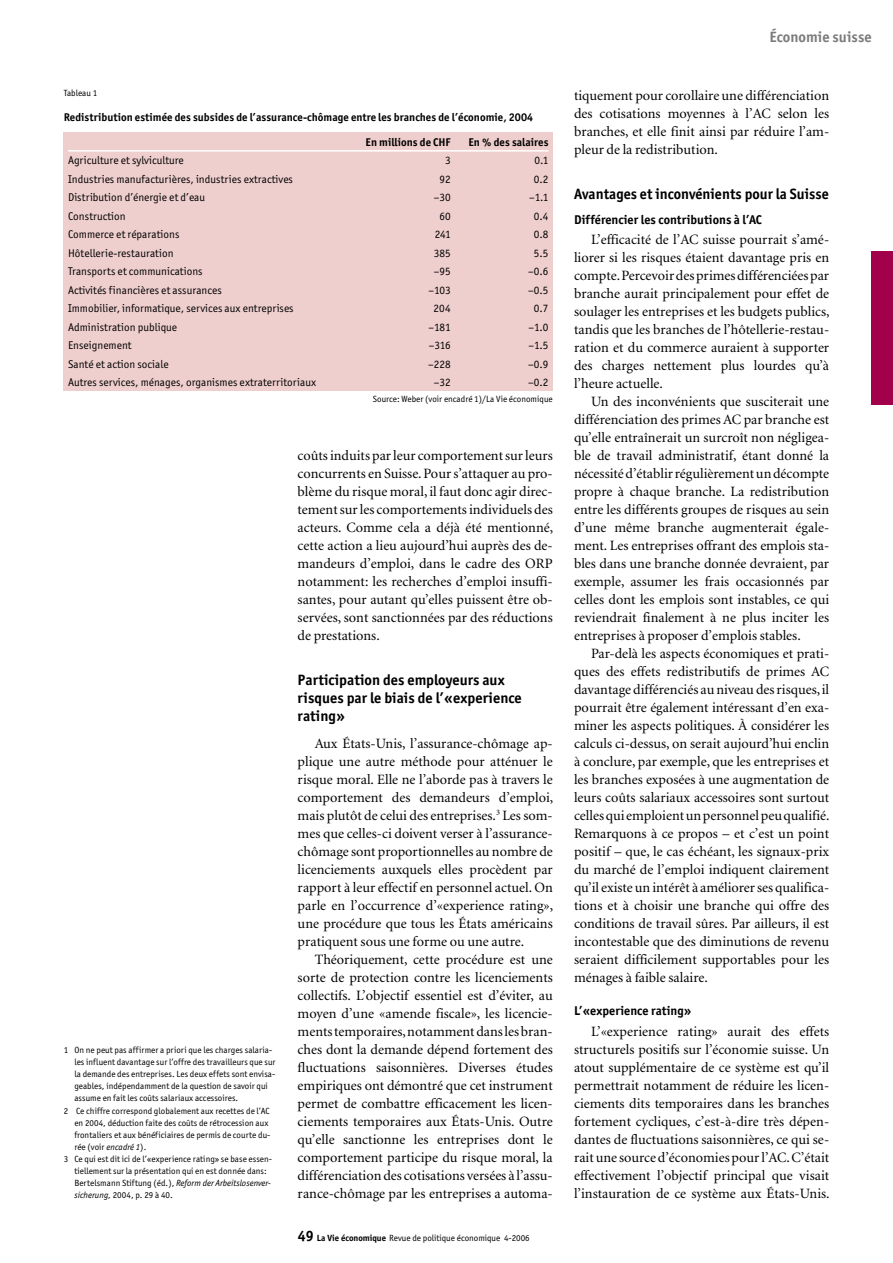
<style>
.page{position:relative;width:893px;height:1263px;background:#fff}
.page>*{position:absolute;margin:0;border:0;box-sizing:border-box;transform-origin:0 0}
._04_Zwischentitel_1{font:700 15px/18px "Officina San ITC";letter-spacing:.005em;color:#000}
.t1{font:700 15px "Officina San ITC";letter-spacing:.005em;color:#7c7c7c}
._03_Grundschrift{font:14.25px/18px "Minion";color:#000;text-align:justify}
._05_Zwischentitel_2{font:700 12.75px "Officina San ITC";letter-spacing:.005em;color:#000}
._07_Legende{font:11.25px "Officina San ITC";letter-spacing:.005em;color:#000}
._07a_Legende_Bold{font:700 11.25px "Officina San ITC";letter-spacing:.005em;color:#000}
._09_Fussnote{font:9px/12px "Officina San ITC";letter-spacing:.005em;color:#000}
._08_Abbildungen{font:9px "Officina San ITC";color:#000}
.s1{font-style:italic}
.s2{font-weight:700;font-size:15px}
.s3{font-weight:700}
</style>
<div class="page">
<div style="left:872px;top:252px;width:21px;height:153px;background:#a3004b"></div>
<div style="left:64px;top:132px;width:489px;height:259px;background:#efcfce"></div>
<hr style="left:68px;top:150px;width:481px;height:2px;background:#fff">
<p class="_08_Abbildungen" style="left:64px;top:88px;width:35px">Tableau 1</p>
<p class="_07a_Legende_Bold" style="left:64px;top:110px;width:471px">Redistribution estimée des subsides de l’assurance-chômage entre les branches de l’économie, 2004</p>
<p class="_07a_Legende_Bold" style="left:365px;top:135px;width:87px">En millions de CHF</p>
<p class="_07a_Legende_Bold" style="left:468px;top:135px;width:81px">En % des salaires</p>
<p class="_07_Legende" style="left:68px;top:154px;width:117px">Agriculture et sylviculture</p>
<p class="_07_Legende" style="left:445px;top:154px;width:7px">3</p>
<p class="_07_Legende" style="left:534px;top:154px;width:16px">0.1</p>
<p class="_07_Legende" style="left:68px;top:173px;width:226px">Industries manufacturières, industries extractives</p>
<p class="_07_Legende" style="left:439px;top:173px;width:13px">92</p>
<p class="_07_Legende" style="left:534px;top:173px;width:16px">0.2</p>
<p class="_07_Legende" style="left:68px;top:191px;width:139px">Distribution d’énergie et d’eau</p>
<p class="_07_Legende" style="left:434px;top:191px;width:18px">–30</p>
<p class="_07_Legende" style="left:529px;top:191px;width:21px">–1.1</p>
<p class="_07_Legende" style="left:68px;top:210px;width:59px">Construction</p>
<p class="_07_Legende" style="left:439px;top:210px;width:13px">60</p>
<p class="_07_Legende" style="left:534px;top:210px;width:16px">0.4</p>
<p class="_07_Legende" style="left:68px;top:228px;width:113px">Commerce et réparations</p>
<p class="_07_Legende" style="left:435px;top:228px;width:17px">241</p>
<p class="_07_Legende" style="left:534px;top:228px;width:16px">0.8</p>
<p class="_07_Legende" style="left:68px;top:247px;width:107px">Hôtellerie-restauration</p>
<p class="_07_Legende" style="left:434px;top:247px;width:18px">385</p>
<p class="_07_Legende" style="left:534px;top:247px;width:16px">5.5</p>
<p class="_07_Legende" style="left:68px;top:265px;width:136px">Transports et communications</p>
<p class="_07_Legende" style="left:434px;top:265px;width:18px">–95</p>
<p class="_07_Legende" style="left:528px;top:265px;width:22px">–0.6</p>
<p class="_07_Legende" style="left:68px;top:284px;width:155px">Activités financières et assurances</p>
<p class="_07_Legende" style="left:428px;top:284px;width:24px">–103</p>
<p class="_07_Legende" style="left:528px;top:284px;width:22px">–0.5</p>
<p class="_07_Legende" style="left:68px;top:302px;width:227px">Immobilier, informatique, services aux entreprises</p>
<p class="_07_Legende" style="left:434px;top:302px;width:19px">204</p>
<p class="_07_Legende" style="left:534px;top:302px;width:16px">0.7</p>
<p class="_07_Legende" style="left:68px;top:321px;width:111px">Administration publique</p>
<p class="_07_Legende" style="left:428px;top:321px;width:24px">–181</p>
<p class="_07_Legende" style="left:528px;top:321px;width:22px">–1.0</p>
<p class="_07_Legende" style="left:68px;top:339px;width:65px">Enseignement</p>
<p class="_07_Legende" style="left:429px;top:339px;width:23px">–316</p>
<p class="_07_Legende" style="left:528px;top:339px;width:22px">–1.5</p>
<p class="_07_Legende" style="left:68px;top:358px;width:102px">Santé et action sociale</p>
<p class="_07_Legende" style="left:428px;top:358px;width:24px">–228</p>
<p class="_07_Legende" style="left:528px;top:358px;width:22px">–0.9</p>
<p class="_07_Legende" style="left:68px;top:376px;width:250px">Autres services, ménages, organismes extraterritoriaux</p>
<p class="_07_Legende" style="left:434px;top:376px;width:18px">–32</p>
<p class="_07_Legende" style="left:528px;top:376px;width:22px">–0.2</p>
<p class="_09_Fussnote" style="left:74px;top:1044px;width:203px;text-indent:-11px">1 On ne peut pas affirmer a priori que les charges salaria&shy;les influent davantage sur l’offre des travailleurs que sur la demande des entreprises. Les deux effets sont envisa&shy;geables, indépendamment de la question de savoir qui assume en fait les coûts salariaux accessoires.</p>
<p class="_09_Fussnote" style="left:74px;top:1104px;width:198px;text-indent:-11px">2 Ce chiffre correspond globalement aux recettes de l’AC en 2004, déduction faite des coûts de rétrocession aux frontaliers et aux bénéficiaires de permis de courte du&shy;rée (voir <span class="s1">encadré 1</span>).</p>
<p class="_09_Fussnote" style="left:74px;top:1152px;width:199px;text-indent:-11px">3 Ce qui est dit ici de l’«experience rating» se base essen&shy;tiellement sur la présentation qui en est donnée dans:<br>Bertelsmann Stiftung (éd.), <span class="s1">Reform der Arbeitslosenver&shy;sicherung,</span> 2004, p. 29 à 40.</p>
<p class="_09_Fussnote" style="left:373px;top:393px;width:181px">Source: Weber (voir encadré 1)/La Vie économique</p>
<p class="_03_Grundschrift" style="left:298px;top:446px;width:257px">coûts induits par leur comportement sur leurs concurrents en Suisse. Pour s’attaquer au pro&shy;blème du risque moral, il faut donc agir direc&shy;tement sur les comportements individuels des acteurs. Comme cela a déjà été mentionné, cette action a lieu aujourd’hui auprès des de&shy;mandeurs d’emploi, dans le cadre des ORP notamment: les recherches d’emploi insuffi&shy;santes, pour autant qu’elles puissent être ob&shy;servées, sont sanctionnées par des réductions de prestations.</p>
<p class="_04_Zwischentitel_1" style="left:298px;top:670px;width:226px">Participation des employeurs aux risques par le biais de l’«experience rating»</p>
<p class="_03_Grundschrift" style="left:298px;top:734px;width:257px;text-indent:17px">Aux États-Unis, l’assurance-chômage ap&shy;plique une autre méthode pour atténuer le risque moral. Elle ne l’aborde pas à travers le comportement des demandeurs d’emploi, mais plutôt de celui des entreprises.<sup>3</sup> Les som&shy;mes que celles-ci doivent verser à l’assurance&shy;chômage sont proportionnelles au nombre de licenciements auxquels elles procèdent par rapport à leur effectif en personnel actuel. On parle en l’occurrence d’«experience rating», une procédure que tous les États américains pratiquent sous une forme ou une autre.</p>
<p class="_03_Grundschrift" style="left:298px;top:950px;width:257px;text-indent:17px">Théoriquement, cette procédure est une sorte de protection contre les licenciements collectifs. L’objectif essentiel est d’éviter, au moyen d’une «amende fiscale», les licencie&shy;ments temporaires, notamment dans les bran&shy;ches dont la demande dépend fortement des fluctuations saisonnières. Diverses études empiriques ont démontré que cet instrument permet de combattre efficacement les licen&shy;ciements temporaires aux États-Unis. Outre qu’elle sanctionne les entreprises dont le comportement participe du risque moral, la différenciation des cotisations versées à l’assu&shy;rance-chômage par les entreprises a automa-</p>
<p class="_09_Fussnote" style="left:298px;top:1232px;width:234px"><span class="s2">49</span> <span class="s3">La Vie économique</span> Revue de politique économique 4-2006</p>
<p class="t1" style="left:769px;top:27px;width:104px">Économie suisse</p>
<p class="_03_Grundschrift" style="left:574px;top:86px;width:257px">tiquement pour corollaire une différenciation des cotisations moyennes à l’AC selon les branches, et elle finit ainsi par réduire l’am&shy;pleur de la redistribution.</p>
<p class="_04_Zwischentitel_1" style="left:574px;top:184px;width:256px">Avantages et inconvénients pour la Suisse</p>
<p class="_05_Zwischentitel_2" style="left:574px;top:212px;width:189px">Différencier les contributions à l’AC</p>
<p class="_03_Grundschrift" style="left:574px;top:230px;width:257px;text-indent:17px">L’efficacité de l’AC suisse pourrait s’amé&shy;liorer si les risques étaient davantage pris en compte. Percevoir des primes différenciées par branche aurait principalement pour effet de soulager les entreprises et les budgets publics, tandis que les branches de l’hôtellerie-restau&shy;ration et du commerce auraient à supporter des charges nettement plus lourdes qu’à l’heure actuelle.</p>
<p class="_03_Grundschrift" style="left:574px;top:392px;width:257px;text-indent:17px">Un des inconvénients que susciterait une différenciation des primes AC par branche est qu’elle entraînerait un surcroît non négligea&shy;ble de travail administratif, étant donné la nécessité d’établir régulièrement un décompte propre à chaque branche. La redistribution entre les différents groupes de risques au sein d’une même branche augmenterait égale&shy;ment. Les entreprises offrant des emplois sta&shy;bles dans une branche donnée devraient, par exemple, assumer les frais occasionnés par celles dont les emplois sont instables, ce qui reviendrait finalement à ne plus inciter les entreprises à proposer d’emplois stables.</p>
<p class="_03_Grundschrift" style="left:574px;top:644px;width:257px;text-indent:17px">Par-delà les aspects économiques et prati&shy;ques des effets redistributifs de primes AC davantage différenciés au niveau des risques, il pourrait être également intéressant d’en exa&shy;miner les aspects politiques. À considérer les calculs ci-dessus, on serait aujourd’hui enclin à conclure, par exemple, que les entreprises et les branches exposées à une augmentation de leurs coûts salariaux accessoires sont surtout celles qui emploient un personnel peu qualifié.<br>Remarquons à ce propos – et c’est un point positif – que, le cas échéant, les signaux-prix du marché de l’emploi indiquent clairement qu’il existe un intérêt à améliorer ses qualifica&shy;tions et à choisir une branche qui offre des conditions de travail sûres. Par ailleurs, il est incontestable que des diminutions de revenu seraient difficilement supportables pour les ménages à faible salaire.</p>
<p class="_05_Zwischentitel_2" style="left:574px;top:1002px;width:119px">L’«experience rating»</p>
<p class="_03_Grundschrift" style="left:574px;top:1022px;width:257px;text-indent:17px">L’«experience rating» aurait des effets structurels positifs sur l’économie suisse. Un atout supplémentaire de ce système est qu’il permettrait notamment de réduire les licen&shy;ciements dits temporaires dans les branches fortement cycliques, c’est-à-dire très dépen&shy;dantes de fluctuations saisonnières, ce qui se&shy;rait une source d’économies pour l’AC. C’était effectivement l’objectif principal que visait l’instauration de ce système aux États-Unis.</p>
</div>
